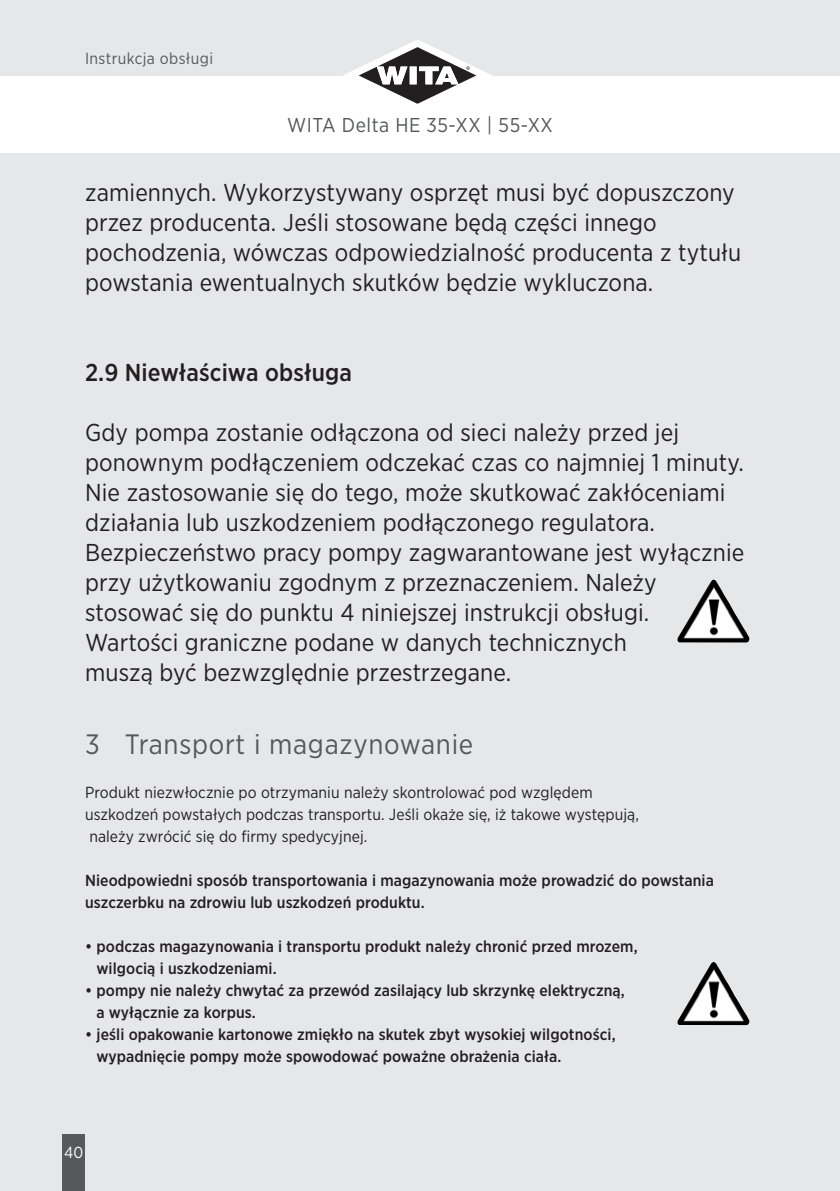
<style>
.page{position:relative;width:840px;height:1191px;background:#fff}
.page>*{position:absolute;margin:0;border:0;box-sizing:border-box;transform-origin:0 0}
.t1{font:28px "Gotham Narrow";letter-spacing:.025em;color:#57585a}
.t2{font:24.4px/30px "Gotham Narrow";letter-spacing:.005em;color:#231f20}
.t3{font:500 24.4px "Gotham Narrow";letter-spacing:.005em;color:#231f20}
.t4{font:20px "Gotham Narrow";letter-spacing:.025em;color:#57585a}
.t5{font:500 16px/22px "Gotham Narrow";letter-spacing:.005em;color:#231f20}
.t6{font:16px/22px "Gotham Narrow";letter-spacing:.005em;color:#231f20}
.t7{font:16px "Gotham Narrow";letter-spacing:.025em;color:#57585a}
.t8{font:16px "Gotham Narrow";color:#fff}
</style>
<div class="page">
<div style="left:0;top:0;width:839px;height:75px;background:#e6e7e9"></div>
<div style="left:0;top:153px;width:839px;height:1038px;background:#e6e7e9"></div>
<svg style="left:326px;top:39px;width:169px;height:65px"></svg>
<div style="left:62px;top:1134px;width:23px;height:57px;background:#57585a"></div>
<img style="left:677px;top:579px;width:72px;height:63px">
<img style="left:677px;top:962px;width:72px;height:63px">
<p class="t7" style="left:85px;top:53px;width:129px">Instrukcja obsługi</p>
<p class="t4" style="left:287px;top:117px;width:267px">WITA Delta HE 35-XX | 55-XX</p>
<p class="t2" style="left:85px;top:179px;width:657px">zamiennych. Wykorzystywany osprzęt musi być dopuszczony przez producenta. Jeśli stosowane będą części innego pochodzenia, wówczas odpowiedzialność producenta z tytułu powstania ewentualnych skutków będzie wykluczona.</p>
<p class="t3" style="left:85px;top:363px;width:268px">2.9 Niewłaściwa obsługa</p>
<p class="t2" style="left:85px;top:419px;width:660px">Gdy pompa zostanie odłączona od sieci należy przed jej ponownym podłączeniem odczekać czas co najmniej 1 minuty.<br>Nie zastosowanie się do tego, może skutkować zakłóceniami działania lub uszkodzeniem podłączonego regulatora.<br>Bezpieczeństwo pracy pompy zagwarantowane jest wyłącznie przy użytkowaniu zgodnym z przeznaczeniem. Należy stosować się do punktu 4 niniejszej instrukcji obsługi.<br>Wartości graniczne podane w danych technicznych<br>muszą być bezwzględnie przestrzegane.</p>
<p class="t1" style="left:85px;top:734px;width:389px">3 Transport i magazynowanie</p>
<p class="t6" style="left:85px;top:782px;width:555px">Produkt niezwłocznie po otrzymaniu należy skontrolować pod względem uszkodzeń powstałych podczas transportu. Jeśli okaże się, iż takowe występują, należy zwrócić się do firmy spedycyjnej.</p>
<p class="t5" style="left:85px;top:870px;width:630px">Nieodpowiedni sposób transportowania i magazynowania może prowadzić do powstania uszczerbku na zdrowiu lub uszkodzeń produktu.</p>
<p class="t5" style="left:96px;top:936px;width:542px;text-indent:-11px">• podczas magazynowania i transportu produkt należy chronić przed mrozem, wilgocią i uszkodzeniami.</p>
<p class="t5" style="left:96px;top:980px;width:529px;text-indent:-11px">• pompy nie należy chwytać za przewód zasilający lub skrzynkę elektryczną, a wyłącznie za korpus.</p>
<p class="t5" style="left:96px;top:1024px;width:520px;text-indent:-11px">• jeśli opakowanie kartonowe zmiękło na skutek zbyt wysokiej wilgotności, wypadnięcie pompy może spowodować poważne obrażenia ciała.</p>
<p class="t8" style="left:64px;top:1146px;width:21px">40</p>
</div>
